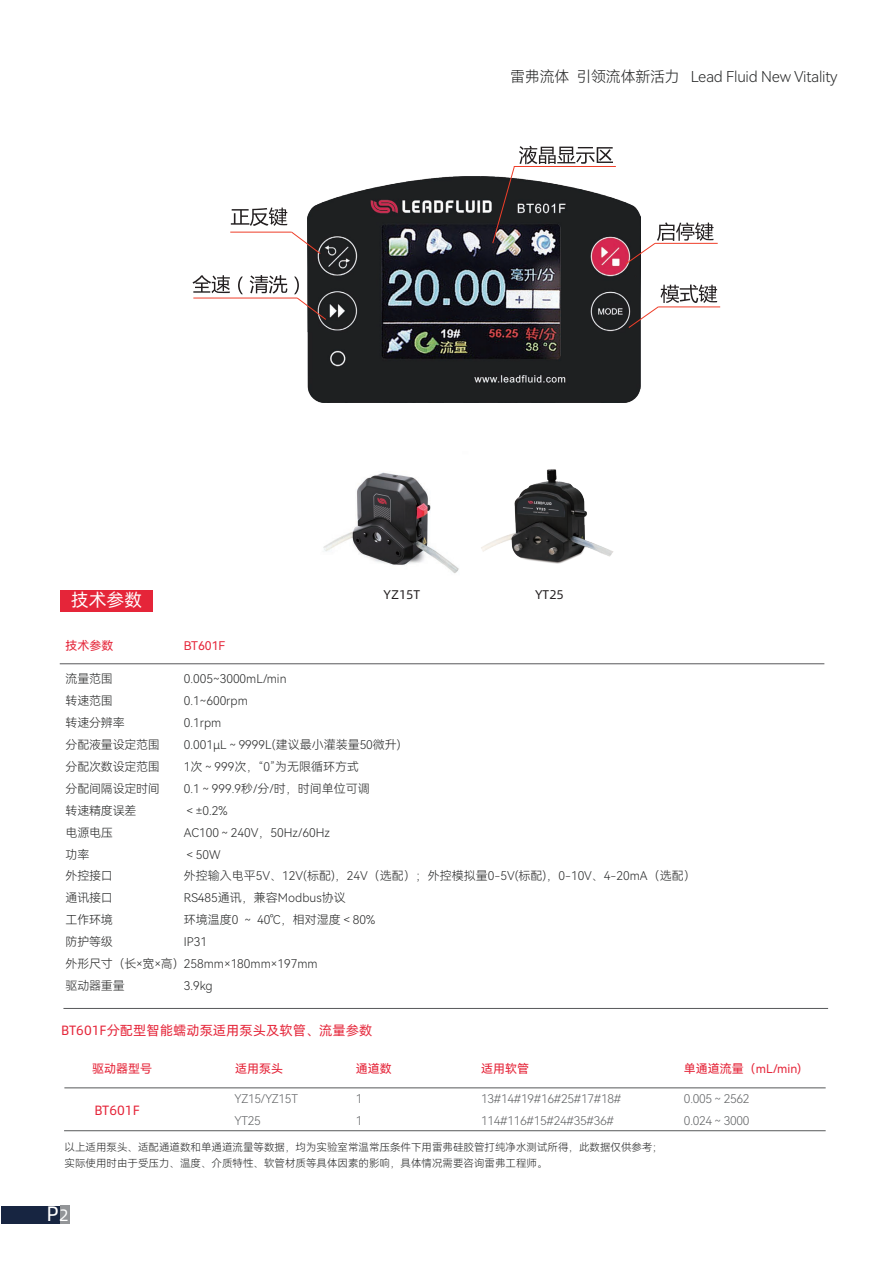
<style>
.page{position:relative;width:893px;height:1263px;background:#fff}
.page>*{position:absolute;margin:0;border:0;box-sizing:border-box;transform-origin:0 0}
.t1{font:21px "Alibaba Pu Hui Ti R";color:#fff}
.t2{font:18px "Alibaba Pu Hui Ti R";color:#fff}
.t3{font:15px "Harmony OS Sans SC Light";letter-spacing:-.02em;color:#262727}
.t4{font:13.5px "Alibaba Pu Hui Ti R";color:#e52539}
.t5{font:12.6px "Alibaba Pu Hui Ti R";color:#231f20}
.t6{font:12px/21.9px "Harmony OS Sans SC Light";color:#262727}
.t7{font:12px/21.9px "Harmony OS Sans SC Light";letter-spacing:-.02em;color:#262727}
.t8{font:12px/21.9px "Harmony OS Sans SC Light";letter-spacing:-.02em;color:#606264}
.t9{font:12px "Harmony OS Sans SC";color:#e52539}
.t10{font:10.5px/15.9px "Harmony OS Sans SC Light";color:#262727}
.s1{font-size:16.5px}
</style>
<div class="page">
<img style="left:308px;top:177px;width:332px;height:226px">
<hr style="left:514px;top:166px;width:102px;height:1px;background:#ef3e29">
<hr style="left:655px;top:243px;width:63px;height:1px;background:#ef3e29">
<hr style="left:658px;top:307px;width:62px;height:1px;background:#ef3e29">
<hr style="left:230px;top:232px;width:62px;height:1px;background:#ef3e29">
<svg style="left:492px;top:146px;width:121px;height:98px"></svg>
<svg style="left:231px;top:207px;width:90px;height:48px"></svg>
<svg style="left:625px;top:222px;width:89px;height:43px"></svg>
<svg style="left:628px;top:285px;width:89px;height:44px"></svg>
<hr style="left:193px;top:298px;width:104px;height:1px;background:#ef3e29">
<svg style="left:192px;top:275px;width:38px;height:18px"></svg>
<svg style="left:238px;top:277px;width:5px;height:17px"></svg>
<svg style="left:250px;top:275px;width:37px;height:19px"></svg>
<svg style="left:294px;top:277px;width:33px;height:43px"></svg>
<div style="left:1px;top:1206px;width:69px;height:18px;background:#172541"></div>
<div style="left:60px;top:1206px;width:10px;height:18px;background:#939598"></div>
<hr style="left:64px;top:1087px;width:762px;height:1px;background:#57585a">
<hr style="left:64px;top:1130px;width:762px;height:1px;background:#57585a">
<div style="left:61px;top:590px;width:92px;height:21px;background:#e52539"></div>
<hr style="left:60px;top:663px;width:764px;height:1px;background:#57585a">
<hr style="left:63px;top:1008px;width:765px;height:1px;background:#57585a">
<img style="left:323px;top:472px;width:136px;height:102px">
<img style="left:481px;top:469px;width:133px;height:95px">
<p class="t3" style="left:510px;top:66px;width:329px">雷弗流体 引领流体新活力 Lead Fluid New Vitality</p>
<h2 class="t2" style="left:71px;top:586px;width:72px">技术参数</h2>
<p class="t9" style="left:66px;top:638px;width:49px">技术参数</p>
<p class="t9" style="left:184px;top:638px;width:43px">BT601F</p>
<p class="t5" style="left:384px;top:585px;width:38px">YZ15T</p>
<p class="t5" style="left:535px;top:585px;width:30px">YT25</p>
<p class="t7" style="left:66px;top:668px;width:253px">流量范围<br>转速范围<br>转速分辨率<br>分配液量设定范围<br>分配次数设定范围<br>分配间隔设定时间<br>转速精度误差<br>电源电压<br>功率<br>外控接口<br>通讯接口<br>工作环境<br>防护等级<br>外形尺寸（长×宽×高）258mm×180mm×197mm驱动器重量</p>
<p class="t4" style="left:61px;top:1020px;width:313px">BT601F分配型智能蠕动泵适用泵头及软管、流量参数</p>
<p class="t6" style="left:184px;top:668px;width:513px">0.005~3000mL/min<br>0.1~600rpm<br>0.1rpm<br>0.001μL～9999L(建议最小灌装量50微升)<br>1次～999次，“0”为无限循环方式<br>0.1～999.9秒/分/时，时间单位可调<br>＜±0.2%<br>AC100～240V，50Hz/60Hz<br>＜50W<br>外控输入电平5V、12V(标配)，24V（选配）；外控模拟量0-5V(标配)，0-10V、4-20mA（选配）<br>RS485通讯，兼容Modbus协议<br>环境温度0 ～ 40℃，相对湿度＜80%<br>IP31</p>
<p class="t6" style="left:184px;top:974px;width:30px">3.9kg</p>
<p class="t9" style="left:92px;top:1060px;width:61px">驱动器型号</p>
<p class="t9" style="left:235px;top:1060px;width:49px">适用泵头</p>
<p class="t9" style="left:356px;top:1060px;width:37px">通道数</p>
<p class="t9" style="left:481px;top:1060px;width:49px">适用软管</p>
<p class="t9" style="left:684px;top:1060px;width:119px">单通道流量（mL/min)</p>
<p class="t4" style="left:94px;top:1100px;width:47px">BT601F</p>
<p class="t8" style="left:235px;top:1087px;width:65px">YZ15/YZ15T<br>YT25</p>
<p class="t8" style="left:356px;top:1087px;width:8px">1<br>1</p>
<p class="t8" style="left:481px;top:1087px;width:142px">13#14#19#16#25#17#18#<br>114#116#15#24#35#36#</p>
<p class="t8" style="left:684px;top:1087px;width:67px">0.005～2562<br>0.024～3000</p>
<p class="t10" style="left:65px;top:1139px;width:600px">以上适用泵头、适配通道数和单通道流量等数据，均为实验室常温常压条件下用雷弗硅胶管打纯净水测试所得，此数据仅供参考；实际使用时由于受压力、温度、介质特性、软管材质等具体因素的影响，具体情况需要咨询雷弗工程师。</p>
<h1 class="t1" style="left:47px;top:1198px;width:24px">P<span class="s1">2</span></h1>
</div>
